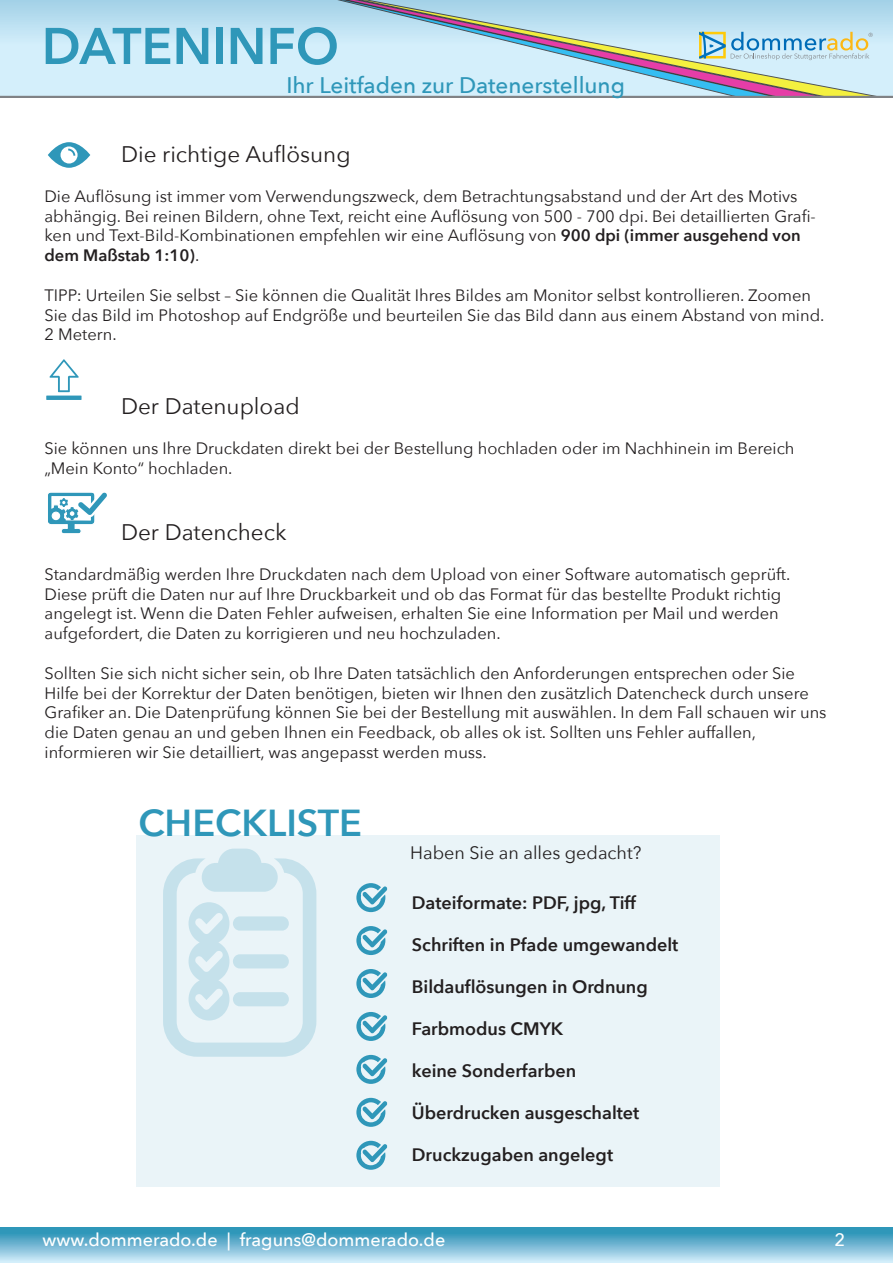
<style>
.page{position:relative;width:893px;height:1263px;background:#fff}
.page>*{position:absolute;margin:0;border:0;box-sizing:border-box;transform-origin:0 0}
.t1{font:600 51px "Avenir Next";color:#2f97b9}
.t2{font:600 37.5px "Avenir Next";color:#2f97b9}
.t3{font:22.5px "Avenir Next";color:#231f20}
.t4{font:500 22.5px "Avenir Next";color:#2f97b9}
.t5{font:600 18px "Avenir Next";color:#231f20}
.t6{font:500 18px "Avenir Next";color:#fff}
.t7{font:18px "Avenir Next";color:#231f20}
.t8{font:16.5px/19.8px "Avenir Next";color:#231f20}
.s1{font-weight:600}
</style>
<div class="page">
<div style="left:0;top:0;width:893px;height:98px;background:linear-gradient(to bottom,#b1d9ed,#e1f7ff)"></div>
<svg style="left:304px;top:0;width:589px;height:96px;background:#bed7e1"></svg>
<hr style="left:0;top:96px;width:893px;height:2px;background:#808285">
<svg style="left:699px;top:32px;width:174px;height:28px;background:#b5d3d7"></svg>
<svg style="left:48px;top:142px;width:42px;height:26px"></svg>
<svg style="left:50px;top:359px;width:29px;height:33px"></svg>
<hr style="left:46px;top:396px;width:36px;height:4px;background:#2f97b9">
<div style="left:136px;top:836px;width:584px;height:351px;background:#eaf4f8"></div>
<svg style="left:163px;top:848px;width:153px;height:209px"></svg>
<svg style="left:48px;top:492px;width:59px;height:42px"></svg>
<svg style="left:0;top:1227px;width:893px;height:36px;background:#75b9d4"></svg>
<svg style="left:356px;top:883px;width:31px;height:29px"></svg>
<svg style="left:356px;top:926px;width:31px;height:29px"></svg>
<svg style="left:356px;top:969px;width:31px;height:29px"></svg>
<svg style="left:356px;top:1012px;width:31px;height:29px"></svg>
<svg style="left:356px;top:1055px;width:31px;height:29px"></svg>
<svg style="left:356px;top:1098px;width:31px;height:29px"></svg>
<svg style="left:356px;top:1141px;width:31px;height:29px"></svg>
<h1 class="t1" style="left:42px;top:2px;width:299px">DATENINFO</h1>
<h3 class="t4" style="left:286px;top:66px;width:340px">Ihr Leitfaden zur Datenerstellung</h3>
<h3 class="t3" style="left:121px;top:135px;width:231px">Die richtige Auflösung</h3>
<p class="t8" style="left:44px;top:185px;width:773px">Die Auflösung ist immer vom Verwendungszweck, dem Betrachtungsabstand und der Art des Motivs abhängig. Bei reinen Bildern, ohne Text, reicht eine Auflösung von 500 - 700 dpi. Bei detaillierten Grafi&shy;ken und Text-Bild-Kombinationen empfehlen wir eine Auflösung von <span class="s1">900 dpi (immer ausgehend von dem Maßstab 1:10)</span>.</p>
<p class="t8" style="left:45px;top:284px;width:781px">TIPP: Urteilen Sie selbst – Sie können die Qualität Ihres Bildes am Monitor selbst kontrollieren. Zoomen<br>Sie das Bild im Photoshop auf Endgröße und beurteilen Sie das Bild dann aus einem Abstand von mind.<br>2 Metern.</p>
<h3 class="t3" style="left:121px;top:387px;width:180px">Der Datenupload</h3>
<p class="t8" style="left:44px;top:437px;width:752px">Sie können uns Ihre Druckdaten direkt bei der Bestellung hochladen oder im Nachhinein im Bereich „Mein Konto“ hochladen.</p>
<h3 class="t3" style="left:121px;top:513px;width:167px">Der Datencheck</h3>
<p class="t8" style="left:44px;top:563px;width:747px">Standardmäßig werden Ihre Druckdaten nach dem Upload von einer Software automatisch geprüft.<br>Diese prüft die Daten nur auf Ihre Druckbarkeit und ob das Format für das bestellte Produkt richtig angelegt ist. Wenn die Daten Fehler aufweisen, erhalten Sie eine Information per Mail und werden aufgefordert, die Daten zu korrigieren und neu hochzuladen.</p>
<p class="t8" style="left:45px;top:662px;width:784px">Sollten Sie sich nicht sicher sein, ob Ihre Daten tatsächlich den Anforderungen entsprechen oder Sie Hilfe bei der Korrektur der Daten benötigen, bieten wir Ihnen den zusätzlich Datencheck durch unsere Grafiker an. Die Datenprüfung können Sie bei der Bestellung mit auswählen. In dem Fall schauen wir uns die Daten genau an und geben Ihnen ein Feedback, ob alles ok ist. Sollten uns Fehler auffallen, informieren wir Sie detailliert, was angepasst werden muss.</p>
<h2 class="t2" style="left:139px;top:790px;width:225px">CHECKLISTE</h2>
<p class="t7" style="left:410px;top:838px;width:233px">Haben Sie an alles gedacht?</p>
<p class="t5" style="left:412px;top:888px;width:225px">Dateiformate: PDF, jpg, Tiff</p>
<p class="t5" style="left:412px;top:930px;width:268px">Schriften in Pfade umgewandelt</p>
<p class="t5" style="left:412px;top:972px;width:237px">Bildauflösungen in Ordnung</p>
<p class="t5" style="left:412px;top:1014px;width:153px">Farbmodus CMYK</p>
<p class="t5" style="left:412px;top:1056px;width:166px">keine Sonderfarben</p>
<p class="t5" style="left:412px;top:1098px;width:229px">Überdrucken ausgeschaltet</p>
<p class="t5" style="left:412px;top:1140px;width:203px">Druckzugaben angelegt</p>
<p class="t6" style="left:43px;top:1224px;width:404px">www.dommerado.de | fraguns@dommerado.de</p>
<p class="t6" style="left:834px;top:1224px;width:12px">2</p>
</div>
